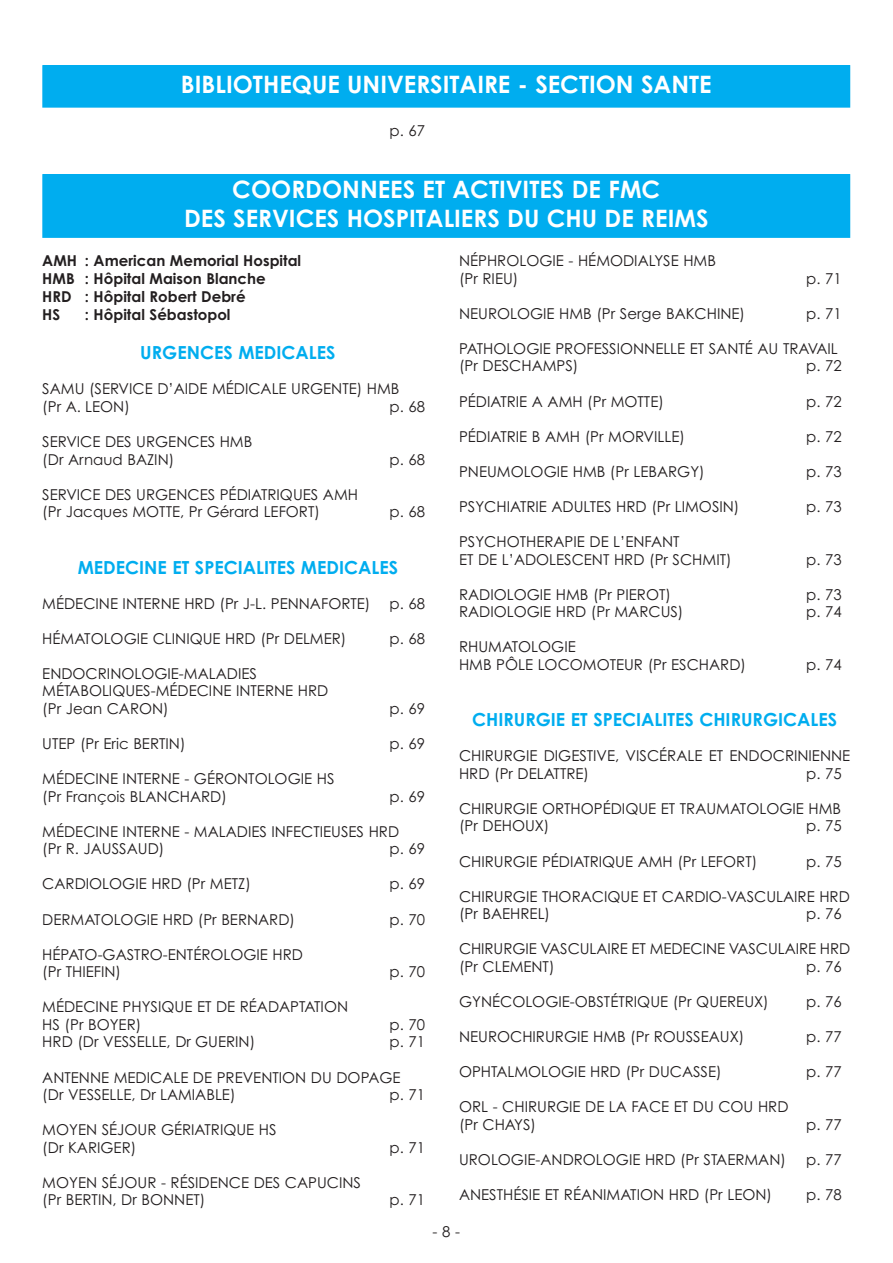
<style>
.page{position:relative;width:893px;height:1263px;background:#fff}
.page>*{position:absolute;margin:0;border:0;box-sizing:border-box;transform-origin:0 0}
.t1{font:700 24px/28.8px "Century Gothic";color:#fff;text-align:center}
.t2{font:700 18px "Century Gothic";color:#00adef}
.t3{font:15px/17.5px "Century Gothic";color:#231f20}
.t4{font:700 15px/18px "Century Gothic";color:#231f20}
</style>
<div class="page">
<div style="left:43px;top:175px;width:806px;height:62px;background:#00adef"></div>
<div style="left:42px;top:174px;width:808px;height:64px;border:2px solid #00adef"></div>
<div style="left:43px;top:66px;width:806px;height:41px;background:#00adef"></div>
<div style="left:42px;top:65px;width:808px;height:43px;border:2px solid #00adef"></div>
<h1 class="t1" style="left:181px;top:72px;width:532px">BIBLIOTHEQUE UNIVERSITAIRE - SECTION SANTE</h1>
<p class="t3" style="left:389px;top:124px;width:37px">p. 67</p>
<h1 class="t1" style="left:184px;top:177px;width:526px">COORDONNEES ET ACTIVITES DE FMC<br>DES SERVICES HOSPITALIERS DU CHU DE REIMS</h1>
<p class="t4" style="left:42px;top:253px;width:260px">AMH : American Memorial Hospital<br>HMB : Hôpital Maison Blanche<br>HRD : Hôpital Robert Debré<br>HS</p>
<p class="t4" style="left:85px;top:307px;width:147px">: Hôpital Sébastopol</p>
<p class="t2" style="left:140px;top:346px;width:197px">URGENCES MEDICALES</p>
<p class="t3" style="left:42px;top:382px;width:359px">SAMU (SERVICE D’AIDE MÉDICALE URGENTE) HMB (Pr A. LEON)</p>
<p class="t3" style="left:389px;top:399px;width:37px">p. 68</p>
<p class="t3" style="left:42px;top:434px;width:212px">SERVICE DES URGENCES HMB (Dr Arnaud BAZIN)</p>
<p class="t3" style="left:42px;top:487px;width:317px">SERVICE DES URGENCES PÉDIATRIQUES AMH (Pr Jacques MOTTE, Pr Gérard LEFORT)</p>
<p class="t3" style="left:389px;top:452px;width:37px">p. 68</p>
<p class="t3" style="left:389px;top:504px;width:37px">p. 68</p>
<p class="t2" style="left:78px;top:560px;width:322px">MEDECINE ET SPECIALITES MEDICALES</p>
<p class="t3" style="left:42px;top:596px;width:330px">MÉDECINE INTERNE HRD (Pr J-L. PENNAFORTE)</p>
<p class="t3" style="left:389px;top:596px;width:37px">p. 68</p>
<p class="t3" style="left:42px;top:631px;width:306px">HÉMATOLOGIE CLINIQUE HRD (Pr DELMER)</p>
<p class="t3" style="left:389px;top:631px;width:37px">p. 68</p>
<p class="t3" style="left:42px;top:666px;width:288px">ENDOCRINOLOGIE-MALADIES<br>MÉTABOLIQUES-MÉDECINE INTERNE HRD (Pr Jean CARON)</p>
<p class="t3" style="left:389px;top:701px;width:37px">p. 69</p>
<p class="t3" style="left:42px;top:736px;width:145px">UTEP (Pr Eric BERTIN)</p>
<p class="t3" style="left:389px;top:736px;width:37px">p. 69</p>
<p class="t3" style="left:42px;top:771px;width:294px">MÉDECINE INTERNE - GÉRONTOLOGIE HS (Pr François BLANCHARD)</p>
<p class="t3" style="left:389px;top:789px;width:37px">p. 69</p>
<p class="t3" style="left:42px;top:824px;width:358px">MÉDECINE INTERNE - MALADIES INFECTIEUSES HRD (Pr R. JAUSSAUD)</p>
<p class="t3" style="left:389px;top:842px;width:37px">p. 69</p>
<p class="t3" style="left:42px;top:877px;width:210px">CARDIOLOGIE HRD (Pr METZ)</p>
<p class="t3" style="left:389px;top:877px;width:37px">p. 69</p>
<p class="t3" style="left:42px;top:912px;width:254px">DERMATOLOGIE HRD (Pr BERNARD)</p>
<p class="t3" style="left:389px;top:912px;width:37px">p. 70</p>
<p class="t3" style="left:42px;top:947px;width:262px">HÉPATO-GASTRO-ENTÉROLOGIE HRD (Pr THIEFIN)</p>
<p class="t3" style="left:389px;top:964px;width:37px">p. 70</p>
<p class="t3" style="left:42px;top:999px;width:307px">MÉDECINE PHYSIQUE ET DE RÉADAPTATION<br>HS (Pr BOYER)</p>
<p class="t3" style="left:389px;top:1017px;width:37px">p. 70</p>
<p class="t3" style="left:42px;top:1035px;width:214px">HRD (Dr VESSELLE, Dr GUERIN)</p>
<p class="t3" style="left:389px;top:1035px;width:37px">p. 71</p>
<p class="t3" style="left:42px;top:1070px;width:360px">ANTENNE MEDICALE DE PREVENTION DU DOPAGE (Dr VESSELLE, Dr LAMIABLE)</p>
<p class="t3" style="left:389px;top:1087px;width:37px">p. 71</p>
<p class="t3" style="left:42px;top:1122px;width:236px">MOYEN SÉJOUR GÉRIATRIQUE HS (Dr KARIGER)</p>
<p class="t3" style="left:42px;top:1175px;width:320px">MOYEN SÉJOUR - RÉSIDENCE DES CAPUCINS (Pr BERTIN, Dr BONNET)</p>
<p class="t3" style="left:389px;top:1140px;width:37px">p. 71</p>
<p class="t3" style="left:389px;top:1193px;width:37px">p. 71</p>
<p class="t3" style="left:459px;top:253px;width:258px">NÉPHROLOGIE - HÉMODIALYSE HMB (Pr RIEU)</p>
<p class="t3" style="left:806px;top:271px;width:37px">p. 71</p>
<p class="t3" style="left:459px;top:306px;width:288px">NEUROLOGIE HMB (Pr Serge BAKCHINE)</p>
<p class="t3" style="left:806px;top:306px;width:37px">p. 71</p>
<p class="t3" style="left:459px;top:341px;width:380px">PATHOLOGIE PROFESSIONNELLE ET SANTÉ AU TRAVAIL (Pr DESCHAMPS)</p>
<p class="t3" style="left:806px;top:359px;width:37px">p. 72</p>
<p class="t3" style="left:459px;top:394px;width:206px">PÉDIATRIE A AMH (Pr MOTTE)</p>
<p class="t3" style="left:806px;top:394px;width:37px">p. 72</p>
<p class="t3" style="left:459px;top:429px;width:227px">PÉDIATRIE B AMH (Pr MORVILLE)</p>
<p class="t3" style="left:806px;top:429px;width:37px">p. 72</p>
<p class="t3" style="left:459px;top:464px;width:247px">PNEUMOLOGIE HMB (Pr LEBARGY)</p>
<p class="t3" style="left:806px;top:464px;width:37px">p. 73</p>
<p class="t3" style="left:459px;top:499px;width:282px">PSYCHIATRIE ADULTES HRD (Pr LIMOSIN)</p>
<p class="t3" style="left:806px;top:499px;width:37px">p. 73</p>
<p class="t3" style="left:459px;top:534px;width:274px">PSYCHOTHERAPIE DE L’ENFANT<br>ET DE L’ADOLESCENT HRD (Pr SCHMIT)</p>
<p class="t3" style="left:806px;top:552px;width:37px">p. 73</p>
<p class="t3" style="left:459px;top:587px;width:213px">RADIOLOGIE HMB (Pr PIEROT)</p>
<p class="t3" style="left:806px;top:587px;width:37px">p. 73</p>
<p class="t3" style="left:459px;top:604px;width:226px">RADIOLOGIE HRD (Pr MARCUS)</p>
<p class="t3" style="left:806px;top:604px;width:37px">p. 74</p>
<p class="t3" style="left:459px;top:639px;width:288px">RHUMATOLOGIE<br>HMB PÔLE LOCOMOTEUR (Pr ESCHARD)</p>
<p class="t3" style="left:806px;top:657px;width:37px">p. 74</p>
<p class="t2" style="left:472px;top:713px;width:367px">CHIRURGIE ET SPECIALITES CHIRURGICALES</p>
<p class="t3" style="left:459px;top:748px;width:393px">CHIRURGIE DIGESTIVE, VISCÉRALE ET ENDOCRINIENNE<br>HRD (Pr DELATTRE)</p>
<p class="t3" style="left:806px;top:766px;width:37px">p. 75</p>
<p class="t3" style="left:459px;top:801px;width:384px">CHIRURGIE ORTHOPÉDIQUE ET TRAUMATOLOGIE HMB (Pr DEHOUX)</p>
<p class="t3" style="left:806px;top:819px;width:37px">p. 75</p>
<p class="t3" style="left:459px;top:854px;width:300px">CHIRURGIE PÉDIATRIQUE AMH (Pr LEFORT)</p>
<p class="t3" style="left:806px;top:854px;width:37px">p. 75</p>
<p class="t3" style="left:459px;top:889px;width:392px">CHIRURGIE THORACIQUE ET CARDIO-VASCULAIRE HRD (Pr BAEHREL)</p>
<p class="t3" style="left:806px;top:906px;width:37px">p. 76</p>
<p class="t3" style="left:459px;top:941px;width:393px">CHIRURGIE VASCULAIRE ET MEDECINE VASCULAIRE HRD (Pr CLEMENT)</p>
<p class="t3" style="left:806px;top:959px;width:37px">p. 76</p>
<p class="t3" style="left:459px;top:994px;width:311px">GYNÉCOLOGIE-OBSTÉTRIQUE (Pr QUEREUX)</p>
<p class="t3" style="left:806px;top:994px;width:37px">p. 76</p>
<p class="t3" style="left:459px;top:1029px;width:287px">NEUROCHIRURGIE HMB (Pr ROUSSEAUX)</p>
<p class="t3" style="left:806px;top:1029px;width:37px">p. 77</p>
<p class="t3" style="left:459px;top:1064px;width:264px">OPHTALMOLOGIE HRD (Pr DUCASSE)</p>
<p class="t3" style="left:806px;top:1064px;width:37px">p. 77</p>
<p class="t3" style="left:459px;top:1099px;width:331px">ORL - CHIRURGIE DE LA FACE ET DU COU HRD (Pr CHAYS)</p>
<p class="t3" style="left:806px;top:1117px;width:37px">p. 77</p>
<p class="t3" style="left:459px;top:1152px;width:328px">UROLOGIE-ANDROLOGIE HRD (Pr STAERMAN)</p>
<p class="t3" style="left:806px;top:1152px;width:37px">p. 77</p>
<p class="t3" style="left:459px;top:1187px;width:314px">ANESTHÉSIE ET RÉANIMATION HRD (Pr LEON)</p>
<p class="t3" style="left:806px;top:1187px;width:37px">p. 78</p>
<p class="t3" style="left:433px;top:1224px;width:29px">- 8 -</p>
</div>
